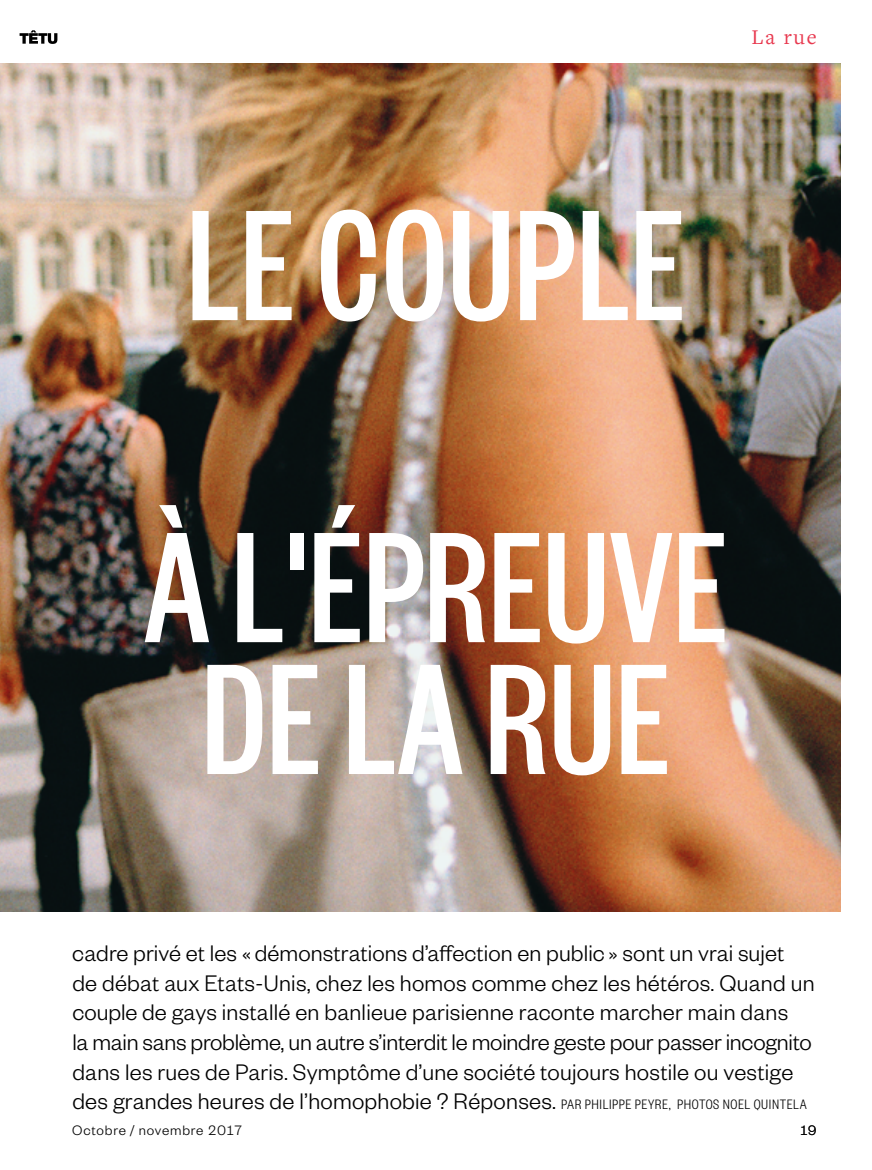
<style>
.page{position:relative;width:872px;height:1170px;background:#fff}
.page>*{position:absolute;margin:0;border:0;box-sizing:border-box;transform-origin:0 0}
.t1{font:500 condensed 173.25px/131.9px "Founders Grotesk X";letter-spacing:.01em;color:#fff;text-align:center}
.t2{font:300 24.75px/29.7px "Founders Grotesk";letter-spacing:.01em;color:#000}
.t3{font:21.75px "Freight Text Pro";color:#e83a50}
.t4{font:300 15px "Founders Grotesk";letter-spacing:.045em;color:#000}
.s1{font-family:"Founders Grotesk Condensed";font-size:15px}
</style>
<div class="page">
<img style="left:0;top:63px;width:840px;height:848px">
<svg style="left:20px;top:30px;width:37px;height:14px"></svg>
<h1 class="t1" style="left:187px;top:191px;width:498px">LE COUPLE</h1>
<p class="t3" style="left:751px;top:23px;width:67px">La rue</p>
<h1 class="t1" style="left:145px;top:513px;width:584px">À L'ÉPREUVE<br>DE LA RUE</h1>
<p class="t2" style="left:72px;top:936px;width:744px">cadre privé et les « démonstrations d’affection en public » sont un vrai sujet de débat aux Etats-Unis, chez les homos comme chez les hétéros. Quand un couple de gays installé en banlieue parisienne raconte marcher main dans<br>la main sans problème, un autre s’interdit le moindre geste pour passer incognito dans les rues de Paris. Symptôme d’une société toujours hostile ou vestige des grandes heures de l’homophobie ? Réponses. <span class="s1">PAR PHILIPPE PEYRE, PHOTOS NOEL QUINTELA</span></p>
<p class="t4" style="left:72px;top:1120px;width:172px">Octobre / novembre 2017</p>
<p class="t4" style="left:799px;top:1120px;width:19px">19</p>
</div>
